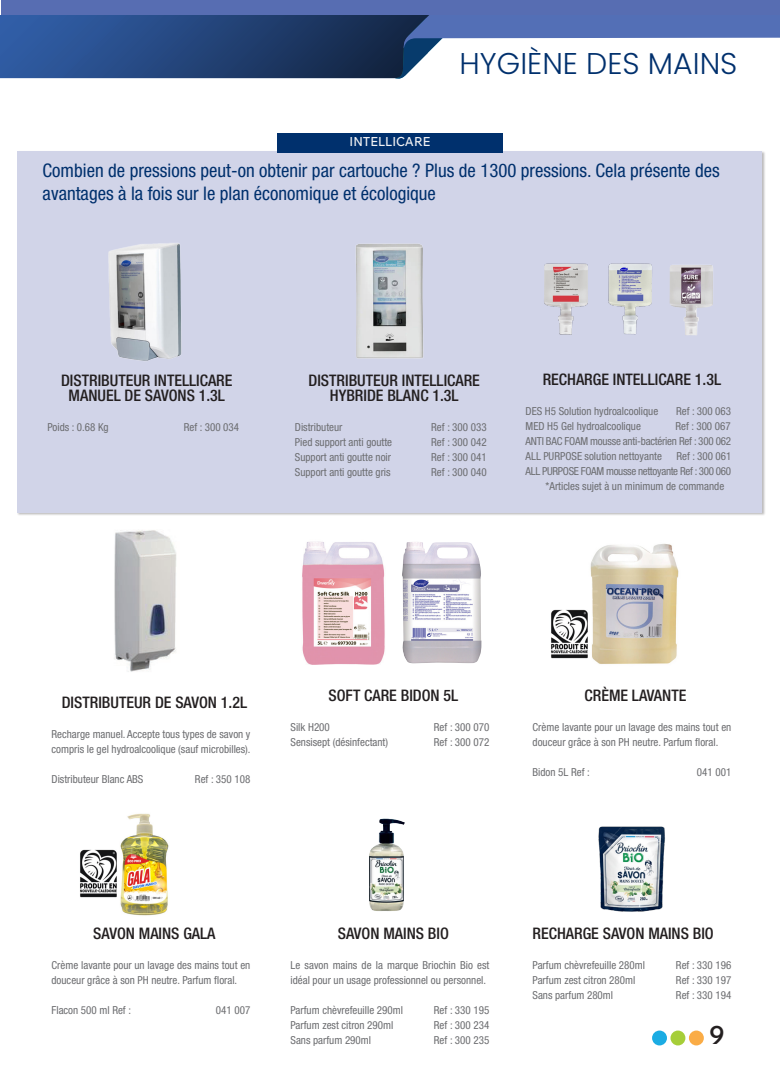
<style>
.page{position:relative;width:780px;height:1088px;background:#fff}
.page>*{position:absolute;margin:0;border:0;box-sizing:border-box;transform-origin:0 0}
.t1{font:300 30px "Poppins";color:#00306d}
.t2{font:600 25px "Wix Madefor Text";color:#231f20}
.texte_exergue{font:condensed 18.75px/22.5px "Helvetica Neue LT Std";color:#00306d}
.Nom_objet{font:500 condensed 15.88px/15px "Helvetica Neue";color:#231f20;text-align:center}
.t3{font:500 12.5px "Wix Madefor Text";color:#f2f2f4}
.descriptif_objet{font:condensed 11px/15px "Helvetica Neue LT Std";color:#6c6d70}
.Nom_objet-2{font:condensed 11px "Helvetica Neue LT Std";color:#6c6d70}
.Nom_objet-3{font:condensed 11px "Helvetica Neue LT Std";letter-spacing:-.02em;color:#6c6d70}
.Nom_objet-4{font:condensed 11px "Helvetica Neue LT Std";letter-spacing:-.03em;color:#6c6d70}
</style>
<div class="page">
<div style="left:652px;top:1030px;width:15px;height:15px;background:#1bace3;border-radius:50%"></div>
<div style="left:670px;top:1030px;width:15px;height:15px;background:#a6ce39;border-radius:50%"></div>
<div style="left:689px;top:1030px;width:14px;height:15px;background:#faac46;border-radius:50%"></div>
<div style="left:1px;top:0;width:778px;height:19px;background:#576db2"></div>
<div style="left:18px;top:152px;width:744px;height:360px;background:#d1d4e8"></div>
<img style="left:120px;top:813px;width:49px;height:103px">
<img style="left:369px;top:818px;width:36px;height:93px">
<img style="left:598px;top:826px;width:67px;height:86px">
<img style="left:302px;top:541px;width:83px;height:124px">
<img style="left:402px;top:542px;width:79px;height:121px">
<img style="left:114px;top:530px;width:63px;height:142px">
<img style="left:108px;top:243px;width:73px;height:118px">
<img style="left:356px;top:244px;width:67px;height:114px">
<img style="left:590px;top:543px;width:89px;height:121px">
<img style="left:544px;top:263px;width:44px;height:72px">
<img style="left:608px;top:263px;width:44px;height:72px">
<img style="left:669px;top:265px;width:44px;height:70px">
<img style="left:551px;top:609px;width:37px;height:50px">
<img style="left:80px;top:849px;width:37px;height:49px">
<svg style="left:0;top:15px;width:780px;height:64px"></svg>
<div style="left:277px;top:133px;width:225px;height:19px;background:#00306d"></div>
<p class="t3" style="left:349px;top:131px;width:82px">INTELLICARE</p>
<p class="t1" style="left:459px;top:46px;width:279px">HYGIÈNE DES MAINS</p>
<p class="texte_exergue" style="left:43px;top:159px;width:678px">Combien de pressions peut-on obtenir par cartouche ? Plus de 1300 pressions. Cela présente des avantages à la fois sur le plan économique et écologique</p>
<p class="Nom_objet" style="left:61px;top:373px;width:173px">DISTRIBUTEUR INTELLICARE</p>
<p class="Nom_objet" style="left:69px;top:388px;width:158px">MANUEL DE SAVONS 1.3L</p>
<p class="descriptif_objet" style="left:47px;top:420px;width:63px">Poids : 0.68 Kg</p>
<p class="descriptif_objet" style="left:184px;top:420px;width:57px">Ref : 300 034</p>
<p class="Nom_objet" style="left:308px;top:373px;width:173px">DISTRIBUTEUR INTELLICARE<br>HYBRIDE BLANC 1.3L</p>
<p class="descriptif_objet" style="left:295px;top:420px;width:49px">Distributeur</p>
<p class="descriptif_objet" style="left:431px;top:420px;width:57px">Ref : 300 033</p>
<p class="descriptif_objet" style="left:295px;top:435px;width:99px">Pied support anti goutte</p>
<p class="descriptif_objet" style="left:431px;top:435px;width:57px">Ref : 300 042</p>
<p class="descriptif_objet" style="left:295px;top:450px;width:98px">Support anti goutte noir</p>
<p class="descriptif_objet" style="left:431px;top:450px;width:57px">Ref : 300 041</p>
<p class="descriptif_objet" style="left:295px;top:465px;width:97px">Support anti goutte gris</p>
<p class="descriptif_objet" style="left:431px;top:465px;width:57px">Ref : 300 040</p>
<p class="Nom_objet" style="left:542px;top:372px;width:180px">RECHARGE INTELLICARE 1.3L</p>
<p class="Nom_objet-2" style="left:525px;top:405px;width:134px">DES H5 Solution hydroalcoolique</p>
<p class="Nom_objet-2" style="left:676px;top:405px;width:57px">Ref : 300 063</p>
<p class="Nom_objet-2" style="left:525px;top:420px;width:117px">MED H5 Gel hydroalcoolique</p>
<p class="Nom_objet-2" style="left:675px;top:420px;width:57px">Ref : 300 067</p>
<p class="Nom_objet-3" style="left:525px;top:435px;width:207px">ANTI BAC FOAM mousse anti-bactérien Ref : 300 062</p>
<p class="Nom_objet-2" style="left:525px;top:450px;width:138px">ALL PURPOSE solution nettoyante</p>
<p class="Nom_objet-2" style="left:676px;top:450px;width:56px">Ref : 300 061</p>
<p class="Nom_objet-4" style="left:525px;top:465px;width:207px">ALL PURPOSE FOAM mousse nettoyante Ref : 300 060</p>
<p class="descriptif_objet" style="left:545px;top:479px;width:180px">*Articles sujet à un minimum de commande</p>
<p class="Nom_objet" style="left:62px;top:694px;width:187px">DISTRIBUTEUR DE SAVON 1.2L</p>
<p class="descriptif_objet" style="left:52px;top:726px;width:200px">Recharge manuel. Accepte tous types de savon y compris le gel hydroalcoolique (sauf microbilles).</p>
<p class="descriptif_objet" style="left:52px;top:771px;width:93px">Distributeur Blanc ABS</p>
<p class="descriptif_objet" style="left:195px;top:771px;width:57px">Ref : 350 108</p>
<p class="Nom_objet" style="left:328px;top:687px;width:131px">SOFT CARE BIDON 5L</p>
<p class="descriptif_objet" style="left:290px;top:719px;width:41px">Silk H200</p>
<p class="descriptif_objet" style="left:434px;top:719px;width:57px">Ref : 300 070</p>
<p class="descriptif_objet" style="left:290px;top:734px;width:99px">Sensisept (désinfectant)</p>
<p class="descriptif_objet" style="left:434px;top:734px;width:57px">Ref : 300 072</p>
<p class="Nom_objet" style="left:584px;top:687px;width:103px">CRÈME LAVANTE</p>
<p class="descriptif_objet" style="left:532px;top:719px;width:200px">Crème lavante pour un lavage des mains tout en douceur grâce à son PH neutre. Parfum floral.</p>
<p class="descriptif_objet" style="left:532px;top:764px;width:59px">Bidon 5L Ref :</p>
<p class="descriptif_objet" style="left:697px;top:764px;width:36px">041 001</p>
<p class="Nom_objet" style="left:93px;top:926px;width:124px">SAVON MAINS GALA</p>
<p class="descriptif_objet" style="left:52px;top:957px;width:200px">Crème lavante pour un lavage des mains tout en douceur grâce à son PH neutre. Parfum floral.</p>
<p class="descriptif_objet" style="left:52px;top:1002px;width:81px">Flacon 500 ml Ref :</p>
<p class="descriptif_objet" style="left:216px;top:1002px;width:36px">041 007</p>
<p class="Nom_objet" style="left:338px;top:926px;width:112px">SAVON MAINS BIO</p>
<p class="descriptif_objet" style="left:290px;top:957px;width:200px">Le savon mains de la marque Briochin Bio est idéal pour un usage professionnel ou personnel.</p>
<p class="descriptif_objet" style="left:290px;top:1002px;width:114px">Parfum chèvrefeuille 290ml</p>
<p class="descriptif_objet" style="left:434px;top:1002px;width:57px">Ref : 330 195</p>
<p class="descriptif_objet" style="left:290px;top:1017px;width:104px">Parfum zest citron 290ml</p>
<p class="descriptif_objet" style="left:434px;top:1017px;width:57px">Ref : 300 234</p>
<p class="descriptif_objet" style="left:290px;top:1032px;width:82px">Sans parfum 290ml</p>
<p class="descriptif_objet" style="left:434px;top:1032px;width:57px">Ref : 300 235</p>
<p class="Nom_objet" style="left:532px;top:926px;width:183px">RECHARGE SAVON MAINS BIO</p>
<p class="descriptif_objet" style="left:532px;top:957px;width:114px">Parfum chèvrefeuille 280ml</p>
<p class="descriptif_objet" style="left:676px;top:957px;width:57px">Ref : 330 196</p>
<p class="descriptif_objet" style="left:532px;top:972px;width:104px">Parfum zest citron 280ml</p>
<p class="descriptif_objet" style="left:676px;top:972px;width:57px">Ref : 330 197</p>
<p class="descriptif_objet" style="left:532px;top:987px;width:82px">Sans parfum 280ml</p>
<p class="descriptif_objet" style="left:676px;top:987px;width:57px">Ref : 330 194</p>
<h2 class="t2" style="left:709px;top:1016px;width:17px">9</h2>
</div>
